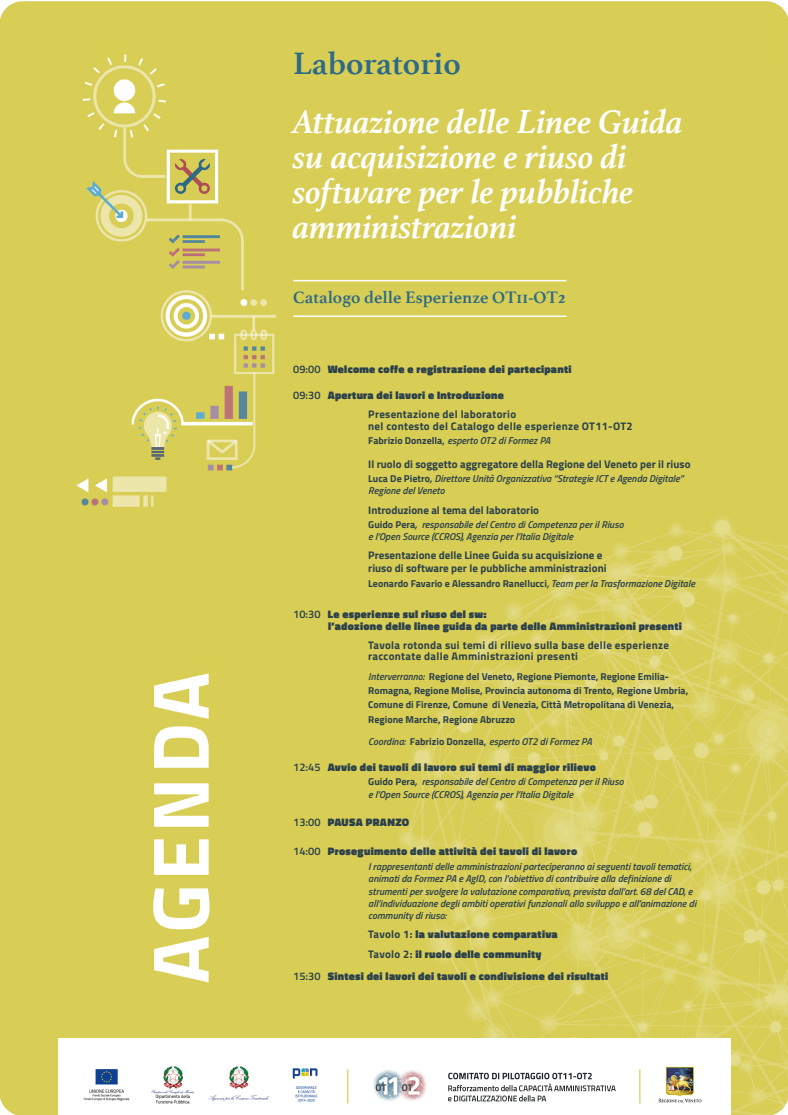
<style>
.page{position:relative;width:788px;height:1115px;background:#fff}
.page>*{position:absolute;margin:0;border:0;box-sizing:border-box;transform-origin:0 0}
.t1{font:italic 700 35px/35px "Athelas";color:#fff}
.t2{font:700 32.5px "Athelas";color:#2e6a86}
.t3{font:700 17.5px "Athelas";color:#2e6a86}
.t4{font:900 11px/19.2px "Titillium";letter-spacing:.025em;color:#2b404c}
.t5{font:700 11px/13.2px "Titillium";color:#2b404c}
.t6{font:700 11px/11.2px "Titillium";letter-spacing:.025em;color:#2b404c}
.t7{font:italic 600 10px/12.2px "Titillium";color:#2b404c}
.t8{font:700 10px/14.2px "Titillium";color:#2b404c}
.s1{font-weight:600}
.s2{font-weight:700}
.s3{font-weight:700;font-style:normal}
.s4{font-style:normal;font-size:11px}
.s5{font-size:11px}
.s6{font-weight:600;font-style:italic;font-size:11px}
.s7{font-weight:600;font-style:italic}
</style>
<div class="page">
<img style="left:0;top:1px;width:788px;height:1113px">
<img style="left:89px;top:628px;width:180px;height:392px">
<hr style="left:293px;top:280px;width:273px;height:1px;background:#fff">
<hr style="left:293px;top:315px;width:273px;height:2px;background:#fff">
<div style="left:58px;top:1037px;width:672px;height:77px;background:#fff"></div>
<img style="left:83px;top:1066px;width:619px;height:38px">
<h2 class="t2" style="left:293px;top:37px;width:169px">Laboratorio</h2>
<h1 class="t1" style="left:293px;top:103px;width:392px">Attuazione delle Linee Guida su acquisizione e riuso di software per le pubbliche amministrazioni</h1>
<h3 class="t3" style="left:293px;top:283px;width:274px">Catalogo delle Esperienze OT11-OT2</h3>
<p class="t4" style="left:293px;top:359px;width:280px"><span class="s1">09:00</span> Welcome coffe e registrazione dei partecipanti</p>
<p class="t4" style="left:368px;top:386px;width:150px;text-indent:-75px"><span class="s1">09:30</span> Apertura dei lavori e Introduzione<br><span class="s2">Presentazione del laboratorio</span></p>
<p class="t6" style="left:368px;top:419px;width:266px">nel contesto del Catalogo delle esperienze OT11-OT2</p>
<p class="t7" style="left:368px;top:433px;width:184px"><span class="s3">Fabrizio Donzella</span><span class="s4">,</span> esperto OT2 di Formez PA</p>
<p class="t5" style="left:368px;top:457px;width:324px">Il ruolo di soggetto aggregatore della Regione del Veneto per il riuso</p>
<p class="t7" style="left:368px;top:472px;width:317px"><span class="s3">Luca De Pietro</span><span class="s5">,</span> Direttore Unità Organizzativa “Strategie ICT e Agenda Digitale”<br>Regione del Veneto</p>
<p class="t5" style="left:368px;top:502px;width:172px">Introduzione al tema del laboratorio</p>
<p class="t7" style="left:368px;top:517px;width:257px"><span class="s3">Guido Pera</span><span class="s5">,</span> responsabile del Centro di Competenza per il Riuso e l’Open Source (CCROS), Agenzia per l’Italia Digitale</p>
<p class="t5" style="left:368px;top:548px;width:240px">Presentazione delle Linee Guida su acquisizione e riuso di software per le pubbliche amministrazioni</p>
<p class="t8" style="left:368px;top:575px;width:328px">Leonardo Favario e Alessandro Ranellucci<span class="s6">,</span> <span class="s7">Team per la Trasformazione Digitale</span></p>
<p class="t4" style="left:328px;top:607px;width:355px;line-height:12.8px;text-indent:-35px"><span class="s1">10:30</span> Le esperienze sul riuso del sw:<br>l’adozione delle linee guida da parte delle Amministrazioni presenti</p>
<p class="t6" style="left:368px;top:638px;width:302px">Tavola rotonda sui temi di rilievo sulla base delle esperienze raccontate dalle Amministrazioni presenti</p>
<p class="t8" style="left:368px;top:669px;width:322px"><span class="s7">Interverranno:</span> Regione del Veneto, Regione Piemonte, Regione Emilia-Romagna, Regione Molise, Provincia autonoma di Trento, Regione Umbria, Comune di Firenze, Comune di Venezia, Città Metropolitana di Venezia, Regione Marche, Regione Abruzzo</p>
<p class="t7" style="left:368px;top:734px;width:225px">Coordina: <span class="s3">Fabrizio Donzella</span><span class="s4">,</span> esperto OT2 di Formez PA</p>
<p class="t4" style="left:293px;top:757px;width:304px"><span class="s1">12:45</span> Avvio dei tavoli di lavoro sui temi di maggior rilievo</p>
<p class="t7" style="left:368px;top:775px;width:257px"><span class="s3">Guido Pera</span><span class="s5">,</span> responsabile del Centro di Competenza per il Riuso e l’Open Source (CCROS), Agenzia per l’Italia Digitale</p>
<p class="t4" style="left:293px;top:812px;width:118px"><span class="s1">13:00</span> PAUSA PRANZO</p>
<p class="t4" style="left:293px;top:841px;width:285px"><span class="s1">14:00</span> Proseguimento delle attività dei tavoli di lavoro</p>
<p class="t7" style="left:368px;top:860px;width:329px">I rappresentanti delle amministrazioni parteciperanno ai seguenti tavoli tematici, animati da Formez PA e AgID, con l’obiettivo di contribuire alla definizione di strumenti per svolgere la valutazione comparativa, prevista dall’art. 68 del CAD, e all’individuazione degli ambiti operativi funzionali allo sviluppo e all’animazione di community di riuso:</p>
<p class="t4" style="left:368px;top:924px;width:191px"><span class="s2">Tavolo 1:</span> la valutazione comparativa<br><span class="s2">Tavolo 2:</span> il ruolo delle community</p>
<p class="t4" style="left:293px;top:966px;width:316px"><span class="s1">15:30</span> Sintesi dei lavori dei tavoli e condivisione dei risultati</p>
</div>
